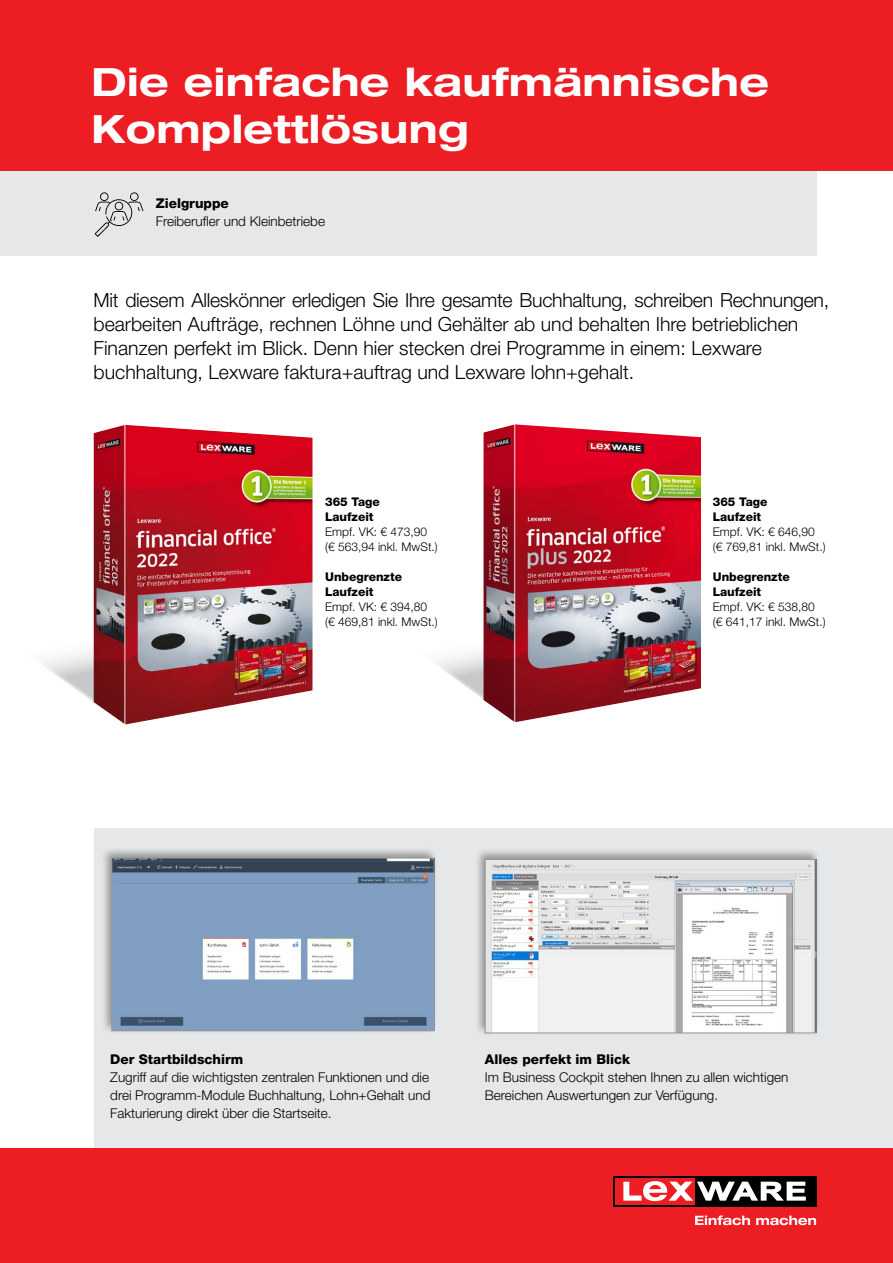
<style>
.page{position:relative;width:893px;height:1263px;background:#fff}
.page>*{position:absolute;margin:0;border:0;box-sizing:border-box;transform-origin:0 0}
.t1{font:700 expanded 39px/46.8px "Helvetica Neue LT Std";letter-spacing:.01em;color:#fff}
.t2{font:300 19.5px/24px "Helvetica Neue LT Std";color:#000}
.t3{font:300 13.5px/18px "Helvetica Neue LT Std";color:#000;text-align:justify}
.t4{font:800 13.5px "Helvetica Neue LT Std";color:#000}
.t5{font:300 12px/15px "Helvetica Neue LT Std";color:#000}
.t6{font:800 12px/15px "Helvetica Neue LT Std";color:#000}
</style>
<div class="page">
<div style="left:95px;top:828px;width:798px;height:383px;background:#e6e7e8"></div>
<div style="left:0;top:170px;width:816px;height:85px;background:#e6e7e8"></div>
<div style="left:0;top:0;width:893px;height:170px;background:#ed1d24"></div>
<div style="left:0;top:1148px;width:893px;height:115px;background:#ed1d24"></div>
<div style="left:613px;top:1176px;width:203px;height:30px;background:#000"></div>
<div style="left:615px;top:1178px;width:80px;height:26px;background:#ed1d24"></div>
<svg style="left:623px;top:1181px;width:183px;height:20px"></svg>
<svg style="left:695px;top:1215px;width:55px;height:10px"></svg>
<svg style="left:756px;top:1215px;width:60px;height:10px"></svg>
<svg style="left:95px;top:192px;width:48px;height:45px"></svg>
<div style="left:101px;top:847px;width:337px;height:187px;background:#000;opacity:.35"></div>
<img style="left:113px;top:860px;width:320px;height:169px">
<div style="left:111px;top:858px;width:324px;height:173px;border:1px solid #939598"></div>
<div style="left:475px;top:848px;width:345px;height:188px;background:#000;opacity:.35"></div>
<img style="left:487px;top:861px;width:327px;height:170px">
<div style="left:485px;top:859px;width:331px;height:174px;border:1px solid #939598"></div>
<svg style="left:437px;top:617px;width:47px;height:84px"></svg>
<svg style="left:43px;top:617px;width:270px;height:86px"></svg>
<img style="left:94px;top:425px;width:218px;height:299px">
<img style="left:484px;top:424px;width:217px;height:298px">
<h1 class="t1" style="left:91px;top:57px;width:679px">Die einfache kaufmännische<br>Komplettlösung</h1>
<p class="t4" style="left:156px;top:196px;width:75px">Zielgruppe</p>
<p class="t3" style="left:156px;top:212px;width:171px">Freiberufler und Kleinbetriebe</p>
<p class="t2" style="left:94px;top:288px;width:737px">Mit diesem Alleskönner erledigen Sie Ihre gesamte Buchhaltung, schreiben Rechnungen, bearbeiten Aufträge, rechnen Löhne und Gehälter ab und behalten Ihre betrieblichen Finanzen perfekt im Blick. Denn hier stecken drei Programme in einem: Lexware buchhaltung, Lexware faktura+auftrag und Lexware lohn+gehalt.</p>
<p class="t6" style="left:325px;top:495px;width:56px">365 Tage<br>Laufzeit</p>
<p class="t5" style="left:325px;top:524px;width:114px">Empf. VK: € 473,90 (€ 563,94 inkl. MwSt.)</p>
<p class="t6" style="left:325px;top:570px;width:78px">Unbegrenzte<br>Laufzeit</p>
<p class="t5" style="left:325px;top:599px;width:114px">Empf. VK: € 394,80 (€ 469,81 inkl. MwSt.)</p>
<p class="t6" style="left:713px;top:495px;width:56px">365 Tage<br>Laufzeit</p>
<p class="t5" style="left:713px;top:524px;width:114px">Empf. VK: € 646,90 (€ 769,81 inkl. MwSt.)</p>
<p class="t6" style="left:713px;top:570px;width:78px">Unbegrenzte<br>Laufzeit</p>
<p class="t5" style="left:713px;top:599px;width:114px">Empf. VK: € 538,80 (€ 641,17 inkl. MwSt.)</p>
<p class="t4" style="left:110px;top:1051px;width:135px">Der Startbildschirm</p>
<p class="t3" style="left:110px;top:1068px;width:322px">Zugriff auf die wichtigsten zentralen Funktionen und die drei Programm-Module Buchhaltung, Lohn+Gehalt und Fakturierung direkt über die Startseite.</p>
<p class="t4" style="left:485px;top:1051px;width:147px">Alles perfekt im Blick</p>
<p class="t3" style="left:485px;top:1068px;width:305px">Im Business Cockpit stehen Ihnen zu allen wichtigen<br>Bereichen Auswertungen zur Verfügung.</p>
</div>
